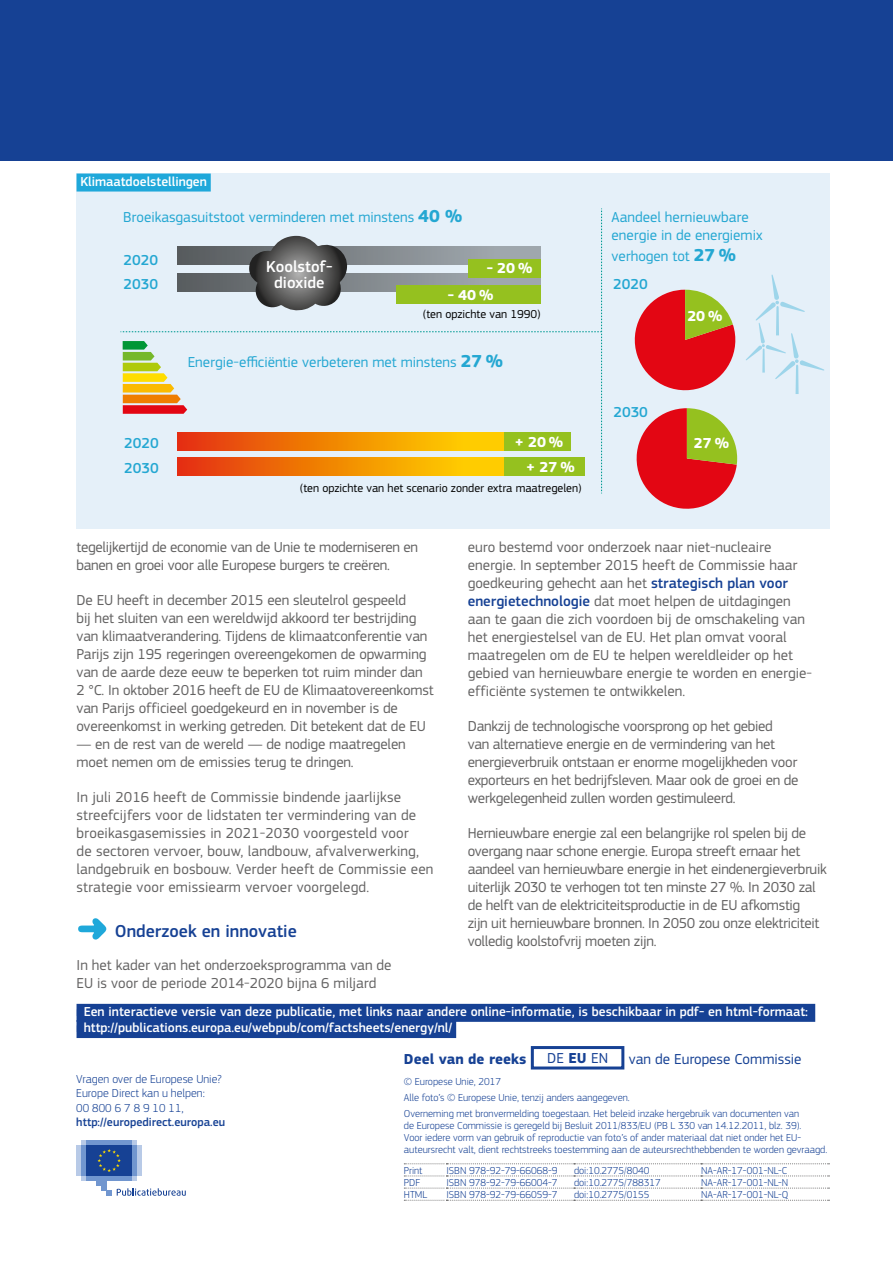
<style>
.page{position:relative;width:893px;height:1263px;background:#fff}
.page>*{position:absolute;margin:0;border:0;box-sizing:border-box;transform-origin:0 0}
.Tit_2{font:500 18px "EC Square Sans Pro";color:#164194}
.t1{font:500 16.5px/16.5px "EC Square Sans Pro";color:#fff;text-align:center}
.Body_text_10_12{font:15px/18px "EC Square Sans Pro";letter-spacing:-.01em;color:#646363}
.Body_text_10_12-2{font:15px/18px "EC Square Sans Pro";letter-spacing:.01em;color:#646363}
.t2{font:15px/18px "EC Square Sans Pro";color:#24a7d2}
.Series_of_the_EC{font:15px "EC Square Sans Pro";color:#164194}
.t3{font:500 15px/24.2px "EC Square Sans Pro";color:#24a7d2}
.t4{font:700 15px "EC Square Sans Pro";color:#fff}
.Series_of_the_EC-2{font:700 15px "EC Square Sans Pro";color:#164194}
.remark{font:500 13.5px "EC Square Sans Pro";color:#fff}
.titles_of_graphs{font:500 13.5px "EC Square Sans Pro";color:#fff}
.identifiers{font:300 12px/14.2px "EC Square Sans Pro";color:#164194}
.t5{font:12px "EC Square Sans Pro";color:#000}
.identifiers-in-7{font:300 10.5px/12px "EC Square Sans Pro";color:#164194}
.identifiers-2{font:300 10.5px "EC Square Sans Pro";color:#164194}
.s1{font-weight:700;font-size:18px}
.s2{font-weight:500;color:#164194}
.s3{color:#164194}
.s4{font-weight:500}
.s5{font-weight:700}
</style>
<div class="page">
<svg style="left:78px;top:918px;width:28px;height:21px"></svg>
<svg style="left:634px;top:408px;width:103px;height:104px;background:#d36851"></svg>
<svg style="left:121px;top:208px;width:481px;height:286px;background:#d4d5c5"></svg>
<svg style="left:629px;top:274px;width:195px;height:122px;background:#ddadac"></svg>
<div style="left:531px;top:1046px;width:93px;height:23px;border:3px solid #164194"></div>
<svg style="left:404px;top:1163px;width:425px;height:1px"></svg>
<svg style="left:404px;top:1176px;width:425px;height:1px"></svg>
<svg style="left:404px;top:1188px;width:425px;height:1px"></svg>
<svg style="left:404px;top:1200px;width:425px;height:1px"></svg>
<div style="left:0;top:0;width:893px;height:160px;background:#164194"></div>
<div style="left:77px;top:1004px;width:738px;height:18px;background:#164194"></div>
<div style="left:77px;top:1020px;width:379px;height:18px;background:#164194"></div>
<div style="left:77px;top:174px;width:134px;height:18px;background:#1fa8da"></div>
<svg style="left:82px;top:1175px;width:55px;height:5px"></svg>
<svg style="left:82px;top:1140px;width:55px;height:5px"></svg>
<div style="left:87px;top:1140px;width:45px;height:5px;background:#7196cf"></div>
<div style="left:87px;top:1175px;width:45px;height:5px;background:#7196cf"></div>
<div style="left:132px;top:1145px;width:5px;height:30px;background:#7196cf"></div>
<div style="left:137px;top:1145px;width:5px;height:30px;background:#b8cae7"></div>
<div style="left:82px;top:1145px;width:5px;height:30px;background:#7196cf"></div>
<div style="left:77px;top:1145px;width:5px;height:30px;background:#b8cae7"></div>
<div style="left:97px;top:1175px;width:10px;height:10px;background:#7196cf"></div>
<div style="left:102px;top:1175px;width:5px;height:15px;background:#7196cf"></div>
<div style="left:87px;top:1145px;width:45px;height:30px;background:#164194"></div>
<svg style="left:97px;top:1149px;width:24px;height:23px"></svg>
<svg style="left:107px;top:1188px;width:79px;height:8px"></svg>
<p class="titles_of_graphs" style="left:80px;top:173px;width:128px">Klimaatdoelstellingen</p>
<p class="t2" style="left:123px;top:208px;width:341px">Broeikasgasuitstoot verminderen met minstens <span class="s1">40 %</span></p>
<p class="t3" style="left:124px;top:248px;width:36px">2020<br>2030</p>
<p class="t3" style="left:124px;top:432px;width:36px">2020<br>2030</p>
<p class="t1" style="left:266px;top:258px;width:68px">Koolstof&shy;dioxide</p>
<p class="t4" style="left:487px;top:259px;width:47px">- 20 %</p>
<p class="t4" style="left:448px;top:286px;width:47px">- 40 %</p>
<p class="t5" style="left:423px;top:307px;width:119px">(ten opzichte van 1990)</p>
<p class="t2" style="left:188px;top:353px;width:317px">Energie-efficiëntie verbeteren met minstens <span class="s1">27 %</span></p>
<p class="t4" style="left:515px;top:433px;width:50px">+ 20 %</p>
<p class="t5" style="left:300px;top:481px;width:283px">(ten opzichte van het scenario zonder extra maatregelen)</p>
<p class="t4" style="left:526px;top:458px;width:50px">+ 27 %</p>
<p class="t2" style="left:611px;top:208px;width:153px">Aandeel hernieuwbare energie in de energiemix</p>
<p class="t2" style="left:611px;top:247px;width:126px">verhogen tot <span class="s1">27 %</span></p>
<p class="t3" style="left:613px;top:272px;width:36px">2020</p>
<p class="t3" style="left:613px;top:400px;width:36px">2030</p>
<p class="t4" style="left:687px;top:307px;width:37px">20 %</p>
<p class="t4" style="left:694px;top:435px;width:37px">27 %</p>
<p class="Body_text_10_12" style="left:77px;top:538px;width:343px">tegelijkertijd de economie van de Unie te moderniseren en banen en groei voor alle Europese burgers te creëren.</p>
<p class="Body_text_10_12" style="left:77px;top:591px;width:359px">De EU heeft in december 2015 een sleutelrol gespeeld<br>bij het sluiten van een wereldwijd akkoord ter bestrijding van klimaatverandering. Tijdens de klimaatconferentie van Parijs zijn 195 regeringen overeengekomen de opwarming van de aarde deze eeuw te beperken tot ruim minder dan 2 °C. In oktober 2016 heeft de EU de Klimaatovereenkomst van Parijs officieel goedgekeurd en in november is de overeenkomst in werking getreden. Dit betekent dat de EU</p>
<p class="Body_text_10_12" style="left:77px;top:735px;width:331px">— en de rest van de wereld — de nodige maatregelen moet nemen om de emissies terug te dringen.</p>
<p class="Body_text_10_12-2" style="left:77px;top:788px;width:358px">In juli 2016 heeft de Commissie bindende jaarlijkse streefcijfers voor de lidstaten ter vermindering van de broeikasgasemissies in 2021-2030 voorgesteld voor<br>de sectoren vervoer, bouw, landbouw, afvalverwerking, landgebruik en bosbouw. Verder heeft de Commissie een strategie voor emissiearm vervoer voorgelegd.</p>
<p class="Tit_2" style="left:115px;top:920px;width:184px">Onderzoek en innovatie</p>
<p class="Body_text_10_12" style="left:77px;top:956px;width:317px">In het kader van het onderzoeksprogramma van de<br>EU is voor de periode 2014-2020 bijna 6 miljard</p>
<p class="Body_text_10_12" style="left:468px;top:538px;width:345px">euro bestemd voor onderzoek naar niet-nucleaire energie. In september 2015 heeft de Commissie haar goedkeuring gehecht aan het <span class="s2">strategisch plan voor energietechnologie</span> dat moet helpen de uitdagingen aan te gaan die zich voordoen bij de omschakeling van het energiestelsel van de EU. Het plan omvat vooral maatregelen om de EU te helpen wereldleider op het gebied van hernieuwbare energie te worden en energie&shy;efficiënte systemen te ontwikkelen.</p>
<p class="Body_text_10_12" style="left:468px;top:717px;width:332px">Dankzij de technologische voorsprong op het gebied<br>van alternatieve energie en de vermindering van het energieverbruik ontstaan er enorme mogelijkheden voor exporteurs en het bedrijfsleven. Maar ook de groei en de werkgelegenheid zullen worden gestimuleerd.</p>
<p class="Body_text_10_12" style="left:468px;top:824px;width:360px">Hernieuwbare energie zal een belangrijke rol spelen bij de overgang naar schone energie. Europa streeft ernaar het aandeel van hernieuwbare energie in het eindenergieverbruik uiterlijk 2030 te verhogen tot ten minste 27 %. In 2030 zal de helft van de elektriciteitsproductie in de EU afkomstig<br>zijn uit hernieuwbare bronnen. In 2050 zou onze elektriciteit volledig koolstofvrij moeten zijn.</p>
<p class="remark" style="left:77px;top:1003px;width:740px"><span class="s3">n</span>Een interactieve versie van deze publicatie, met links naar andere online-informatie, is beschikbaar in pdf- en html-formaat:<span class="s3">n</span></p>
<p class="remark" style="left:77px;top:1020px;width:377px"><span class="s3">n</span>http://publications.europa.eu/webpub/com/factsheets/energy/nl/</p>
<p class="identifiers" style="left:76px;top:1072px;width:150px">Vragen over de Europese Unie?<br>Europe Direct kan u helpen:<br>00 800 6 7 8 9 10 11, <span class="s4">http://europedirect.europa.eu</span></p>
<p class="Series_of_the_EC-2" style="left:404px;top:1050px;width:124px">Deel van de reeks</p>
<p class="Series_of_the_EC" style="left:547px;top:1050px;width:63px">DE <span class="s5">EU</span> EN</p>
<p class="Series_of_the_EC" style="left:629px;top:1050px;width:174px">van de Europese Commissie</p>
<p class="identifiers-in-7" style="left:404px;top:1075px;width:99px">© Europese Unie, 2017</p>
<p class="identifiers-in-7" style="left:404px;top:1091px;width:227px">Alle foto’s © Europese Unie, tenzij anders aangegeven.</p>
<p class="identifiers-in-7" style="left:404px;top:1108px;width:425px">Overneming met bronvermelding toegestaan. Het beleid inzake hergebruik van documenten van<br>de Europese Commissie is geregeld bij Besluit 2011/833/EU (PB L 330 van 14.12.2011, blz. 39).<br>Voor iedere vorm van gebruik of reproductie van foto’s of ander materiaal dat niet onder het EU&shy;auteursrecht valt, dient rechtstreeks toestemming aan de auteursrechthebbenden te worden gevraagd.</p>
<p class="identifiers-2" style="left:404px;top:1164px;width:20px">Print</p>
<p class="identifiers-2" style="left:446px;top:1164px;width:113px">ISBN 978-92-79-66068-9</p>
<p class="identifiers-2" style="left:574px;top:1164px;width:77px">doi:10.2775/8040</p>
<p class="identifiers-2" style="left:701px;top:1164px;width:88px">NA-AR-17-001-NL-C</p>
<p class="identifiers-2" style="left:404px;top:1176px;width:18px">PDF</p>
<p class="identifiers-2" style="left:446px;top:1176px;width:113px">ISBN 978-92-79-66004-7</p>
<p class="identifiers-2" style="left:574px;top:1176px;width:88px">doi:10.2775/788317</p>
<p class="identifiers-2" style="left:701px;top:1176px;width:89px">NA-AR-17-001-NL-N</p>
<p class="identifiers-2" style="left:404px;top:1188px;width:25px">HTML</p>
<p class="identifiers-2" style="left:446px;top:1188px;width:113px">ISBN 978-92-79-66059-7</p>
<p class="identifiers-2" style="left:574px;top:1188px;width:77px">doi:10.2775/0155</p>
<p class="identifiers-2" style="left:701px;top:1188px;width:89px">NA-AR-17-001-NL-Q</p>
</div>
